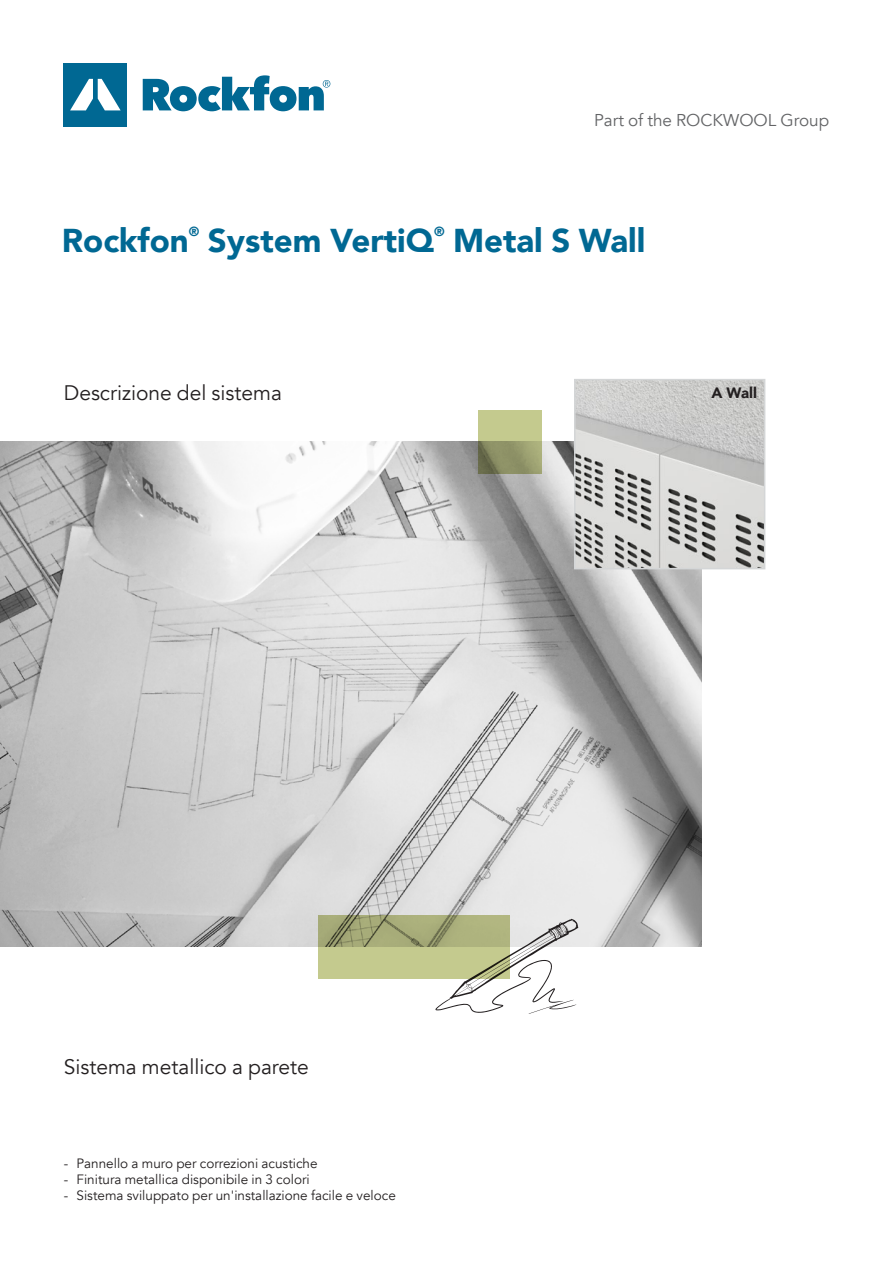
<style>
.page{position:relative;width:893px;height:1263px;background:#fff}
.page>*{position:absolute;margin:0;border:0;box-sizing:border-box;transform-origin:0 0}
.t1{font:900 33px "Avenir";color:#006893}
.t2{font:21px "Avenir";color:#231f20}
.t3{font:17.1px "Avenir";color:#636466}
.t4{font:900 15px "Avenir";color:#231f20}
.t5{font:13.5px "Avenir";color:#231f20}
.t6{font:900 13.2px "Avenir";color:#006893}
</style>
<div class="page">
<img style="left:0;top:442px;width:702px;height:504px">
<img style="left:577px;top:382px;width:185px;height:184px">
<div style="left:574px;top:379px;width:191px;height:190px;border:2px solid #d4d6d7"></div>
<svg style="left:435px;top:919px;width:143px;height:95px"></svg>
<svg style="left:478px;top:410px;width:64px;height:64px"></svg>
<svg style="left:143px;top:75px;width:187px;height:36px"></svg>
<div style="left:64px;top:63px;width:63px;height:63px;background:#006893"></div>
<svg style="left:70px;top:79px;width:51px;height:31px"></svg>
<svg style="left:319px;top:915px;width:191px;height:63px"></svg>
<p class="t3" style="left:594px;top:110px;width:237px">Part of the ROCKWOOL Group</p>
<h1 class="t1" style="left:62px;top:213px;width:129px">Rockfon</h1>
<p class="t6" style="left:189px;top:220px;width:12px">®</p>
<h1 class="t1" style="left:208px;top:213px;width:228px">System VertiQ</h1>
<p class="t6" style="left:434px;top:220px;width:12px">®</p>
<h1 class="t1" style="left:453px;top:213px;width:194px">Metal S Wall</h1>
<h2 class="t2" style="left:64px;top:380px;width:220px">Descrizione del sistema</h2>
<p class="t4" style="left:712px;top:380px;width:47px">A Wall</p>
<h2 class="t2" style="left:64px;top:1054px;width:247px">Sistema metallico a parete</h2>
<p class="t5" style="left:64px;top:1155px;width:255px">- Pannello a muro per correzioni acustiche</p>
<p class="t5" style="left:64px;top:1171px;width:247px">- Finitura metallica disponibile in 3 colori</p>
<p class="t5" style="left:64px;top:1187px;width:334px">- Sistema sviluppato per un'installazione facile e veloce</p>
</div>
